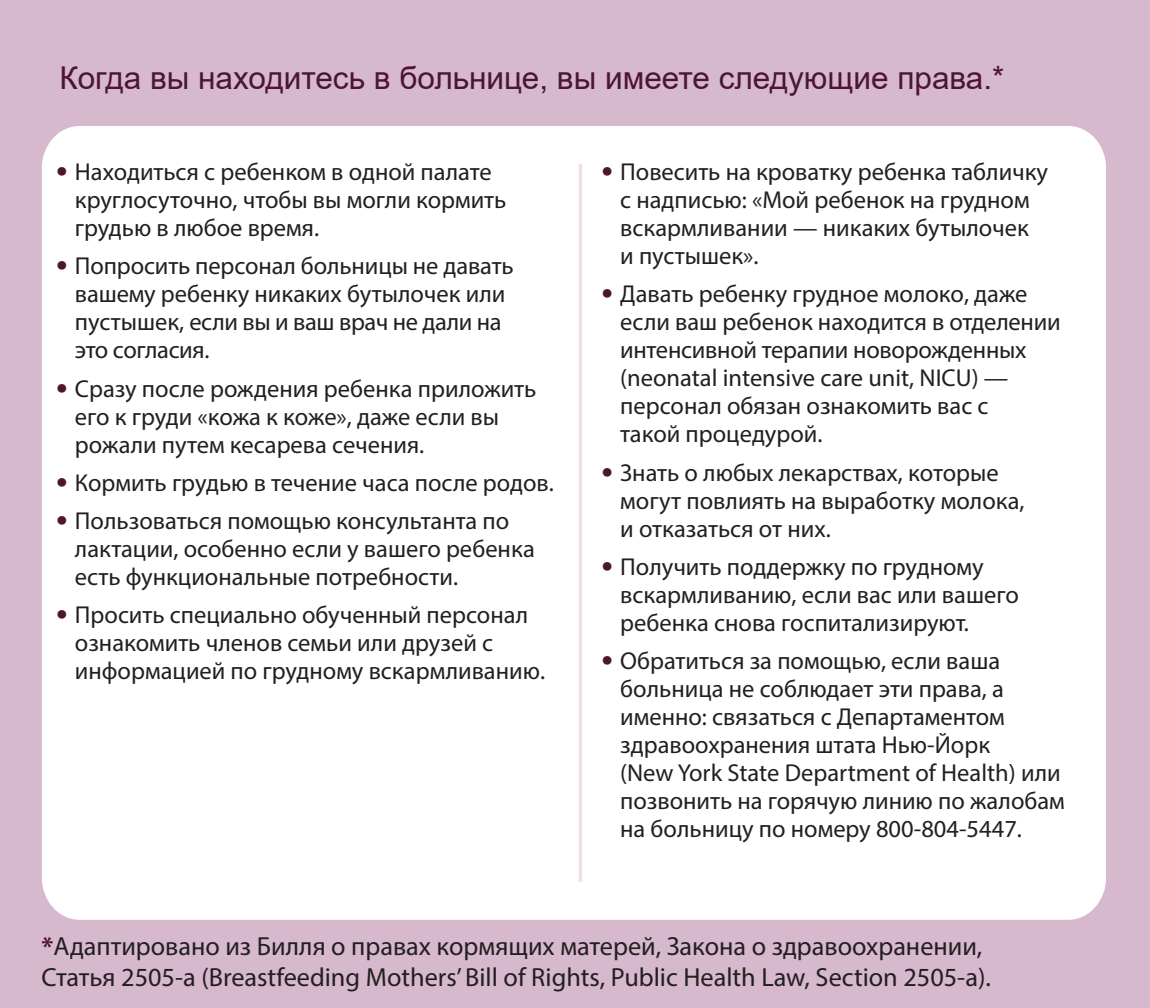
<style>
.page{position:relative;width:1150px;height:1008px;background:#fff}
.page>*{position:absolute;margin:0;border:0;box-sizing:border-box;transform-origin:0 0}
.t1{font:31.5px "Arial";color:#4c1530}
.t2{font:26.25px/31.5px "Myriad Pro";color:#231f20}
.t3{font:24.5px/28px "Myriad Pro";color:#231f20}
.s1{font-family:"Berling LT Std";color:#4c1530}
.s2{font-weight:700;color:#4c1530}
</style>
<div class="page">
<div style="left:0;top:0;width:1149px;height:1008px;background:#d7b9ce"></div>
<div style="left:42px;top:126px;width:1063px;height:794px;background:#fff;border-radius:40px"></div>
<svg style="left:578px;top:164px;width:4px;height:718px;fill:#f2dfe7"></svg>
<p class="t1" style="left:59px;top:56px;width:946px">Когда вы находитесь в больнице, вы имеете следующие права *.</p>
<p class="t3" style="left:75px;top:158px;width:433px;text-indent:-19px"><span class="s1">•</span> Находиться с ребенком в одной палате круглосуточно, чтобы вы могли кормить грудью в любое время.</p>
<p class="t3" style="left:75px;top:252px;width:440px;text-indent:-19px"><span class="s1">•</span> Попросить персонал больницы не давать вашему ребенку никаких бутылочек или пустышек, если вы и ваш врач не дали на это согласия.</p>
<p class="t3" style="left:75px;top:374px;width:463px;text-indent:-19px"><span class="s1">•</span> Сразу после рождения ребенка приложить его к груди «кожа к коже ,» даже если вы рожали путем кесарева сечения.</p>
<p class="t3" style="left:56px;top:468px;width:499px"><span class="s1">•</span> Кормить грудью в течение часа после родов.</p>
<p class="t3" style="left:75px;top:506px;width:461px;text-indent:-19px"><span class="s1">•</span> Пользоваться помощью консультанта по лактации, особенно если у вашего ребенка есть функциональные потребности.</p>
<p class="t3" style="left:75px;top:600px;width:471px;text-indent:-19px"><span class="s1">•</span> Просить специально обученный персонал ознакомить членов семьи или друзей с информацией по грудному вскармливанию.</p>
<p class="t3" style="left:620px;top:158px;width:429px;text-indent:-19px"><span class="s1">•</span> Повесить на кроватку ребенка табличку с надписью «: Мой ребенок на грудном вскармливании — никаких бутылочек и пустышек .«</p>
<p class="t3" style="left:620px;top:280px;width:442px;text-indent:-19px"><span class="s1">•</span> Давать ребенку грудное молоко, даже если ваш ребенок находится в отделении интенсивной терапии новорожденных (neonatal intensive care unit, NICU —( персонал обязан ознакомить вас с<br>такой процедурой.</p>
<p class="t3" style="left:620px;top:458px;width:406px;text-indent:-19px"><span class="s1">•</span> Знать о любых лекарствах, которые могут повлиять на выработку молока, и отказаться от них.</p>
<p class="t3" style="left:620px;top:552px;width:400px;text-indent:-19px"><span class="s1">•</span> Получить поддержку по грудному вскармливанию, если вас или вашего ребенка снова госпитализируют.</p>
<p class="t3" style="left:620px;top:646px;width:446px;text-indent:-19px"><span class="s1">•</span> Обратиться за помощью, если ваша больница не соблюдает эти права а, именно: связаться с Департаментом здравоохранения штата Нью-Йорк<br>(New York State Department of Health) или позвонить на горячую линию по жалобам на больницу по номеру 800-804-5447.</p>
<p class="t2" style="left:42px;top:930px;width:950px"><span class="s2">*</span>Адаптировано из Билля о правах кормящих матерей, Закона о здравоохранении,<br>Статья 2505-a (Breastfeeding Mothers’Bill of Rights, Public Health Law, Section 2505- .(a</p>
</div>
